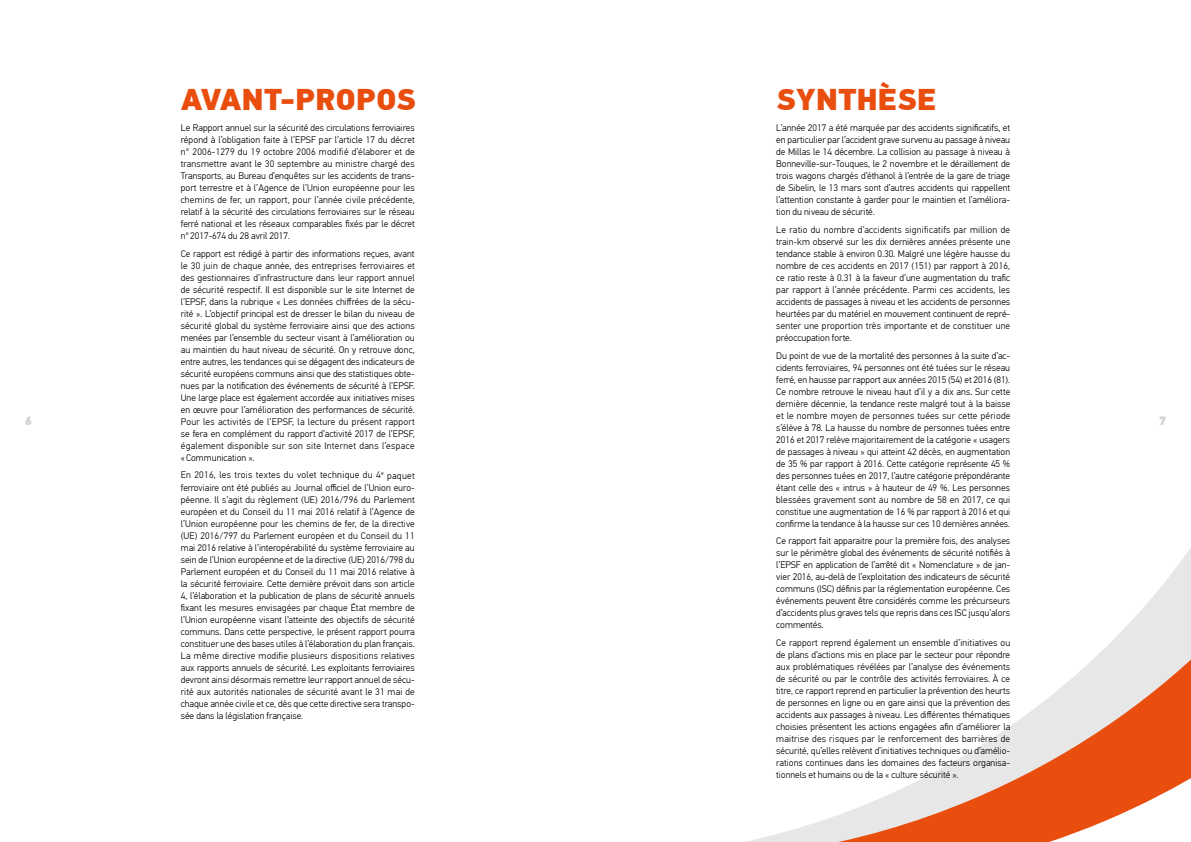
<style>
.page{position:relative;width:1191px;height:842px;background:#fff}
.page>*{position:absolute;margin:0;border:0;box-sizing:border-box;transform-origin:0 0}
.t1{font:900 30px "PF Din Text Pro";letter-spacing:.005em;color:#e94e0f}
.t2{font:900 12px "PF Din Text Pro";color:#d1cfcf}
.t3{font:300 9.5px/12px "PF Din Text Pro";color:#000;text-align:justify}
</style>
<div class="page">
<svg style="left:1112px;top:548px;width:79px;height:93px"></svg>
<svg style="left:746px;top:641px;width:445px;height:201px"></svg>
<h1 class="t1" style="left:181px;top:80px;width:237px">AVANT-PROPOS</h1>
<h1 class="t1" style="left:776px;top:80px;width:161px">SYNTHÈSE</h1>
<p class="t3" style="left:776px;top:122px;width:235px">L’année 2017 a été marquée par des accidents significatifs, et en particulier par l’accident grave survenu au passage à niveau de Millas le 14 décembre. La collision au passage à niveau à Bonneville-sur-Touques, le 2 novembre et le déraillement de trois wagons chargés d’éthanol à l’entrée de la gare de triage de Sibelin, le 13 mars sont d’autres accidents qui rappellent l’attention constante à garder pour le maintien et l’améliora&shy;tion du niveau de sécurité.</p>
<p class="t3" style="left:776px;top:224px;width:235px">Le ratio du nombre d’accidents significatifs par million de train-km observé sur les dix dernières années présente une tendance stable à environ 0.30. Malgré une légère hausse du nombre de ces accidents en 2017 (151) par rapport à 2016, ce ratio reste à 0.31 à la faveur d’une augmentation du trafic par rapport à l’année précédente. Parmi ces accidents, les accidents de passages à niveau et les accidents de personnes heurtées par du matériel en mouvement continuent de repré&shy;senter une proportion très importante et de constituer une préoccupation forte.</p>
<p class="t3" style="left:776px;top:349px;width:236px">Du point de vue de la mortalité des personnes à la suite d’ac&shy;cidents ferroviaires, 94 personnes ont été tuées sur le réseau ferré, en hausse par rapport aux années 2015 (54) et 2016 (81).<br>Ce nombre retrouve le niveau haut d’il y a dix ans. Sur cette dernière décennie, la tendance reste malgré tout à la baisse et le nombre moyen de personnes tuées sur cette période s’élève à 78. La hausse du nombre de personnes tuées entre 2016 et 2017 relève majoritairement de la catégorie « usagers de passages à niveau » qui atteint 42 décès, en augmentation de 35 % par rapport à 2016. Cette catégorie représente 45 % des personnes tuées en 2017, l’autre catégorie prépondérante étant celle des « intrus » à hauteur de 49 %. Les personnes blessées gravement sont au nombre de 58 en 2017, ce qui constitue une augmentation de 16 % par rapport à 2016 et qui confirme la tendance à la hausse sur ces 10 dernières années.</p>
<p class="t3" style="left:776px;top:535px;width:235px">Ce rapport fait apparaitre pour la première fois, des analyses sur le périmètre global des événements de sécurité notifiés à l’EPSF en application de l’arrêté dit « Nomenclature » de jan&shy;vier 2016, au-delà de l’exploitation des indicateurs de sécurité communs (ISC) définis par la réglementation européenne. Ces événements peuvent être considérés comme les précurseurs d’accidents plus graves tels que repris dans ces ISC jusqu’alors commentés.</p>
<p class="t3" style="left:776px;top:637px;width:235px">Ce rapport reprend également un ensemble d’initiatives ou de plans d’actions mis en place par le secteur pour répondre aux problématiques révélées par l’analyse des événements de sécurité ou par le contrôle des activités ferroviaires. À ce titre, ce rapport reprend en particulier la prévention des heurts de personnes en ligne ou en gare ainsi que la prévention des accidents aux passages à niveau. Les différentes thématiques choisies présentent les actions engagées afin d’améliorer la maitrise des risques par le renforcement des barrières de sécurité, qu’elles relèvent d’initiatives techniques ou d’amélio&shy;rations continues dans les domaines des facteurs organisa&shy;tionnels et humains ou de la « culture sécurité ».</p>
<p class="t3" style="left:181px;top:122px;width:236px">Le Rapport annuel sur la sécurité des circulations ferroviaires répond à l’obligation faite à l’EPSF par l’article 17 du décret n° 2006-1279 du 19 octobre 2006 modifié d’élaborer et de transmettre avant le 30 septembre au ministre chargé des Transports, au Bureau d’enquêtes sur les accidents de trans&shy;port terrestre et à l’Agence de l’Union européenne pour les chemins de fer, un rapport, pour l’année civile précédente, relatif à la sécurité des circulations ferroviaires sur le réseau ferré national et les réseaux comparables fixés par le décret n° 2017-674 du 28 avril 2017.</p>
<p class="t3" style="left:181px;top:248px;width:236px">Ce rapport est rédigé à partir des informations reçues, avant le 30 juin de chaque année, des entreprises ferroviaires et des gestionnaires d’infrastructure dans leur rapport annuel de sécurité respectif. Il est disponible sur le site Internet de l’EPSF, dans la rubrique « Les données chiffrées de la sécu&shy;rité ». L’objectif principal est de dresser le bilan du niveau de sécurité global du système ferroviaire ainsi que des actions menées par l’ensemble du secteur visant à l’amélioration ou au maintien du haut niveau de sécurité. On y retrouve donc, entre autres, les tendances qui se dégagent des indicateurs de sécurité européens communs ainsi que des statistiques obte&shy;nues par la notification des événements de sécurité à l’EPSF.<br>Une large place est également accordée aux initiatives mises en œuvre pour l’amélioration des performances de sécurité.<br>Pour les activités de l’EPSF, la lecture du présent rapport se fera en complément du rapport d’activité 2017 de l’EPSF, également disponible sur son site Internet dans l’espace «Communication ».</p>
<p class="t3" style="left:181px;top:469px;width:236px">En 2016, les trois textes du volet technique du 4<sup>e</sup> paquet ferroviaire ont été publiés au Journal officiel de l’Union euro&shy;péenne. Il s’agit du règlement (UE) 2016/796 du Parlement européen et du Conseil du 11 mai 2016 relatif à l’Agence de l’Union européenne pour les chemins de fer, de la directive (UE) 2016/797 du Parlement européen et du Conseil du 11 mai 2016 relative à l’interopérabilité du système ferroviaire au sein de l’Union européenne et de la directive (UE) 2016/798 du Parlement européen et du Conseil du 11 mai 2016 relative à la sécurité ferroviaire. Cette dernière prévoit dans son article 4, l’élaboration et la publication de plans de sécurité annuels fixant les mesures envisagées par chaque État membre de l’Union européenne visant l’atteinte des objectifs de sécurité communs. Dans cette perspective, le présent rapport pourra constituer une des bases utiles à l’élaboration du plan français.<br>La même directive modifie plusieurs dispositions relatives aux rapports annuels de sécurité. Les exploitants ferroviaires devront ainsi désormais remettre leur rapport annuel de sécu&shy;rité aux autorités nationales de sécurité avant le 31 mai de chaque année civile et ce, dès que cette directive sera transpo&shy;sée dans la législation française.</p>
<p class="t2" style="left:25px;top:413px;width:9px">6</p>
<p class="t2" style="left:1159px;top:413px;width:9px">7</p>
</div>
